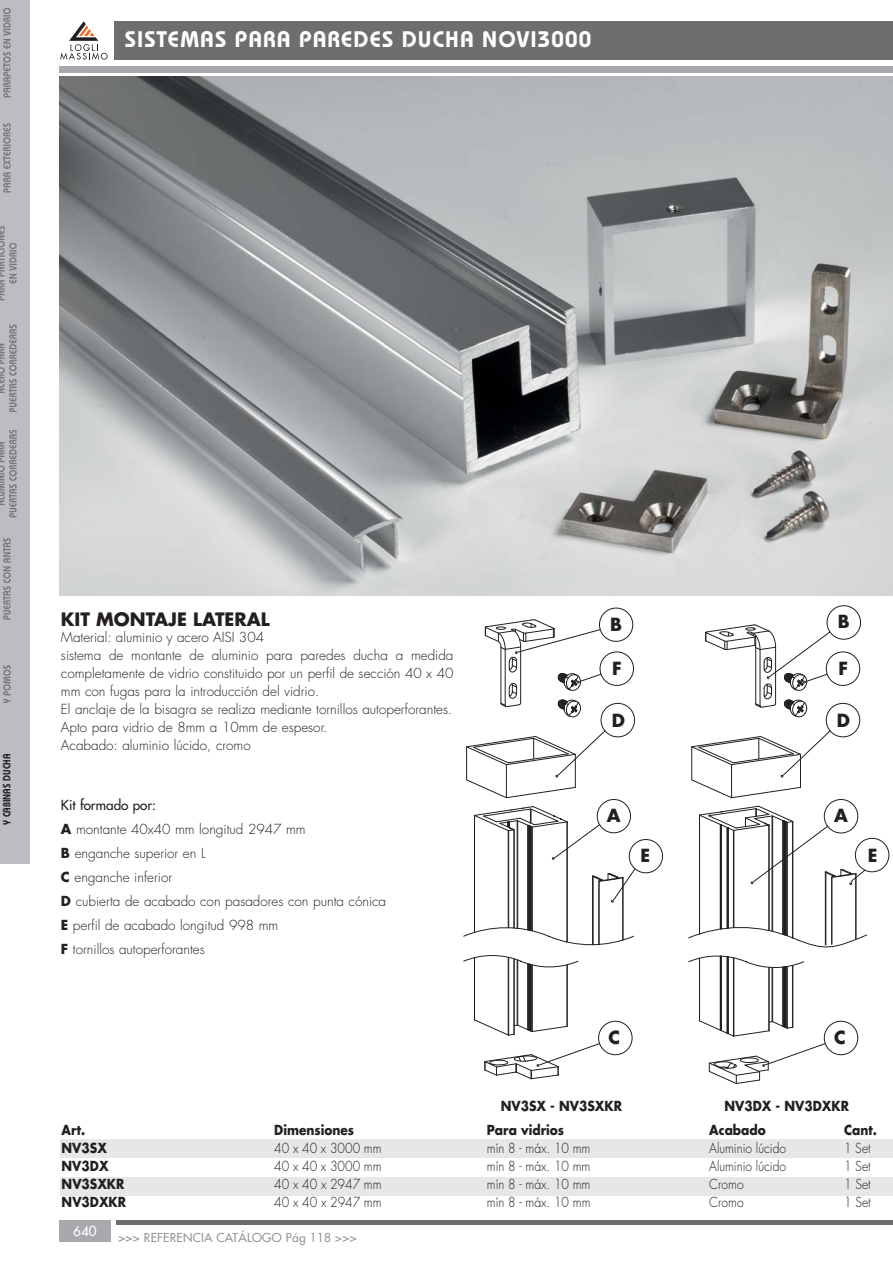
<style>
.page{position:relative;width:893px;height:1263px;background:#fff}
.page>*{position:absolute;margin:0;border:0;box-sizing:border-box;transform-origin:0 0}
.t1{font:600 22.5px "Bauhaus";letter-spacing:.05em;color:#fff}
.t2{font:700 18px "Futura";color:#231f20}
.t3{font:700 17.55px "Futura";color:#231f20}
.t4{font:300 13.5px/18px "Futura";color:#231f20}
.t5{font:300 13.5px "Futura";color:#231f20;scale:.9 1}
.t6{font:700 13.5px "Futura";color:#231f20;scale:.9 1}
.t7{font:13.5px "Futura";color:#fff}
.t8{font:12px "Futura";letter-spacing:.025em;color:#939598}
.t9{font:600 10.5px "Bauhaus";letter-spacing:.01em;color:#231f20;scale:.85 1}
.s1{font-weight:400}
.s2{font-weight:700}
</style>
<div class="page">
<div style="left:117px;top:1220px;width:776px;height:5px;background:#6d6e70"></div>
<div style="left:59px;top:1220px;width:51px;height:22px;background:#a7a9ac"></div>
<div style="left:0;top:0;width:30px;height:863px;background:#bbbdc0"></div>
<svg style="left:3px;top:665px;width:8px;height:38px"></svg>
<svg style="left:3px;top:538px;width:8px;height:82px"></svg>
<svg style="left:0;top:442px;width:5px;height:63px"></svg>
<svg style="left:9px;top:430px;width:8px;height:87px"></svg>
<svg style="left:0;top:344px;width:5px;height:49px"></svg>
<svg style="left:9px;top:325px;width:8px;height:87px"></svg>
<svg style="left:3px;top:8px;width:8px;height:89px"></svg>
<svg style="left:3px;top:123px;width:8px;height:70px"></svg>
<svg style="left:0;top:226px;width:5px;height:74px"></svg>
<svg style="left:9px;top:243px;width:8px;height:41px"></svg>
<div style="left:115px;top:21px;width:778px;height:39px;background:#6d6e70"></div>
<svg style="left:60px;top:21px;width:48px;height:39px"></svg>
<div style="left:59px;top:66px;width:834px;height:6px;background:#a7a9ac"></div>
<img style="left:59px;top:77px;width:834px;height:519px">
<hr style="left:769px;top:825px;width:1px;height:106px;background:#231f20">
<hr style="left:831px;top:877px;width:1px;height:67px;background:#231f20">
<hr style="left:855px;top:874px;width:1px;height:65px;background:#231f20">
<hr style="left:825px;top:872px;width:1px;height:73px;background:#231f20">
<hr style="left:733px;top:830px;width:1px;height:98px;background:#231f20">
<hr style="left:768px;top:825px;width:1px;height:105px;background:#231f20">
<hr style="left:728px;top:828px;width:1px;height:100px;background:#231f20">
<hr style="left:727px;top:828px;width:1px;height:100px;background:#231f20">
<hr style="left:721px;top:825px;width:1px;height:104px;background:#231f20">
<hr style="left:720px;top:824px;width:1px;height:105px;background:#231f20">
<hr style="left:699px;top:815px;width:1px;height:119px;background:#231f20">
<hr style="left:787px;top:822px;width:1px;height:114px;background:#231f20">
<hr style="left:786px;top:822px;width:1px;height:114px;background:#231f20">
<hr style="left:792px;top:822px;width:1px;height:116px;background:#231f20">
<hr style="left:785px;top:822px;width:1px;height:113px;background:#231f20">
<hr style="left:784px;top:821px;width:1px;height:114px;background:#231f20">
<hr style="left:783px;top:821px;width:1px;height:114px;background:#231f20">
<hr style="left:782px;top:821px;width:1px;height:113px;background:#231f20">
<hr style="left:772px;top:816px;width:1px;height:115px;background:#231f20">
<div style="left:827px;top:606px;width:34px;height:33px;border:1px solid #231f20;border-radius:50%"></div>
<div style="left:826px;top:703px;width:34px;height:34px;border:1px solid #231f20;border-radius:50%"></div>
<svg style="left:691px;top:730px;width:140px;height:69px"></svg>
<div style="left:601px;top:703px;width:34px;height:34px;border:1px solid #231f20;border-radius:50%"></div>
<svg style="left:466px;top:730px;width:139px;height:69px"></svg>
<div style="left:824px;top:799px;width:34px;height:34px;border:1px solid #231f20;border-radius:50%"></div>
<div style="left:824px;top:1021px;width:34px;height:34px;border:1px solid #231f20;border-radius:50%"></div>
<svg style="left:708px;top:1043px;width:118px;height:41px"></svg>
<div style="left:598px;top:1021px;width:34px;height:34px;border:1px solid #231f20;border-radius:50%"></div>
<svg style="left:484px;top:1043px;width:116px;height:37px"></svg>
<div style="left:826px;top:652px;width:34px;height:34px;border:1px solid #231f20;border-radius:50%"></div>
<svg style="left:705px;top:624px;width:125px;height:94px"></svg>
<div style="left:600px;top:652px;width:34px;height:34px;border:1px solid #231f20;border-radius:50%"></div>
<div style="left:855px;top:838px;width:34px;height:34px;border:1px solid #231f20;border-radius:50%"></div>
<svg style="left:699px;top:805px;width:166px;height:80px"></svg>
<hr style="left:598px;top:881px;width:1px;height:63px;background:#231f20">
<hr style="left:622px;top:878px;width:1px;height:62px;background:#231f20">
<hr style="left:599px;top:881px;width:1px;height:63px;background:#231f20">
<hr style="left:593px;top:877px;width:1px;height:68px;background:#231f20">
<hr style="left:592px;top:876px;width:1px;height:69px;background:#231f20">
<hr style="left:508px;top:831px;width:1px;height:97px;background:#231f20">
<hr style="left:514px;top:830px;width:1px;height:98px;background:#231f20">
<hr style="left:474px;top:815px;width:1px;height:117px;background:#231f20">
<hr style="left:532px;top:827px;width:1px;height:104px;background:#231f20">
<hr style="left:531px;top:827px;width:1px;height:104px;background:#231f20">
<hr style="left:567px;top:822px;width:1px;height:120px;background:#231f20">
<hr style="left:530px;top:826px;width:1px;height:104px;background:#231f20">
<hr style="left:529px;top:825px;width:1px;height:105px;background:#231f20">
<hr style="left:527px;top:825px;width:1px;height:105px;background:#231f20">
<hr style="left:517px;top:821px;width:1px;height:107px;background:#231f20">
<div style="left:599px;top:608px;width:34px;height:34px;border:1px solid #231f20;border-radius:50%"></div>
<svg style="left:484px;top:619px;width:117px;height:99px"></svg>
<div style="left:597px;top:799px;width:34px;height:34px;border:1px solid #231f20;border-radius:50%"></div>
<svg style="left:474px;top:806px;width:126px;height:54px"></svg>
<div style="left:629px;top:839px;width:34px;height:34px;border:1px solid #231f20;border-radius:50%"></div>
<svg style="left:592px;top:868px;width:43px;height:34px"></svg>
<svg style="left:463px;top:924px;width:404px;height:113px"></svg>
<div style="left:60px;top:1140px;width:833px;height:18px;background:#e6e7e8"></div>
<div style="left:60px;top:1177px;width:833px;height:18px;background:#e6e7e8"></div>
<h1 class="t1" style="left:125px;top:31px;width:468px">SISTEMAS PARA PAREDES DUCHA NOVI3000</h1>
<p class="t9" style="left:3px;top:825px;width:85px;rotate:-90deg">Y CABINAS DUCHA</p>
<h2 class="t2" style="left:61px;top:611px;width:210px">KIT MONTAJE LATERAL</h2>
<p class="t4" style="left:61px;top:629px;width:394px">Material: aluminio y acero AISI 304<br>sistema de montante de aluminio para paredes ducha a medida completamente de vidrio constituido por un perfil de sección 40 x 40 mm con fugas para la introducción del vidrio.<br>El anclaje de la bisagra se realiza mediante tornillos autoperforantes.<br>Apto para vidrio de 8mm a 10mm de espesor.<br>Acabado: aluminio lúcido, cromo</p>
<p class="t4" style="left:61px;top:794px;width:327px;line-height:24px"><span class="s1">Kit formado por:<br></span><span class="s2">A</span> montante 40x40 mm longitud 2947 mm<br><span class="s2">B</span> enganche superior en L<br><span class="s2">C</span> enganche inferior<br><span class="s2">D</span> cubierta de acabado con pasadores con punta cónica<br><span class="s2">E</span> perfil de acabado longitud 998 mm<br><span class="s2">F</span> tornillos autoperforantes</p>
<p class="t3" style="left:610px;top:616px;width:13px">B</p>
<p class="t3" style="left:612px;top:660px;width:11px">F</p>
<p class="t3" style="left:838px;top:614px;width:13px">B</p>
<p class="t3" style="left:838px;top:660px;width:11px">F</p>
<p class="t3" style="left:612px;top:712px;width:15px">D</p>
<p class="t3" style="left:837px;top:712px;width:15px">D</p>
<p class="t3" style="left:607px;top:808px;width:15px">A</p>
<p class="t3" style="left:640px;top:848px;width:11px">E</p>
<p class="t3" style="left:834px;top:808px;width:15px">A</p>
<p class="t3" style="left:868px;top:848px;width:11px">E</p>
<p class="t3" style="left:608px;top:1030px;width:13px">C</p>
<p class="t3" style="left:834px;top:1030px;width:13px">C</p>
<p class="t6" style="left:501px;top:1099px;width:136px">NV3SX - NV3SXKR</p>
<p class="t6" style="left:724px;top:1099px;width:140px">NV3DX - NV3DXKR</p>
<p class="t6" style="left:62px;top:1124px;width:28px">Art.</p>
<p class="t6" style="left:274px;top:1124px;width:90px">Dimensiones</p>
<p class="t6" style="left:487px;top:1124px;width:87px">Para vidrios</p>
<p class="t6" style="left:709px;top:1124px;width:64px">Acabado</p>
<p class="t6" style="left:844px;top:1124px;width:38px">Cant.</p>
<p class="t6" style="left:62px;top:1142px;width:52px">NV3SX</p>
<p class="t5" style="left:274px;top:1142px;width:121px">40 x 40 x 3000 mm</p>
<p class="t5" style="left:487px;top:1142px;width:117px">mín 8 - máx. 10 mm</p>
<p class="t5" style="left:709px;top:1142px;width:87px">Aluminio lúcido</p>
<p class="t5" style="left:844px;top:1142px;width:31px">1 Set</p>
<p class="t6" style="left:62px;top:1160px;width:54px">NV3DX</p>
<p class="t5" style="left:274px;top:1160px;width:121px">40 x 40 x 3000 mm</p>
<p class="t5" style="left:487px;top:1160px;width:117px">mín 8 - máx. 10 mm</p>
<p class="t5" style="left:709px;top:1160px;width:87px">Aluminio lúcido</p>
<p class="t5" style="left:844px;top:1160px;width:31px">1 Set</p>
<p class="t6" style="left:62px;top:1178px;width:71px">NV3SXKR</p>
<p class="t5" style="left:274px;top:1178px;width:121px">40 x 40 x 2947 mm</p>
<p class="t5" style="left:487px;top:1178px;width:117px">mín 8 - máx. 10 mm</p>
<p class="t5" style="left:709px;top:1178px;width:40px">Cromo</p>
<p class="t5" style="left:844px;top:1178px;width:31px">1 Set</p>
<p class="t6" style="left:62px;top:1196px;width:73px">NV3DXKR</p>
<p class="t5" style="left:274px;top:1196px;width:121px">40 x 40 x 2947 mm</p>
<p class="t5" style="left:487px;top:1196px;width:117px">mín 8 - máx. 10 mm</p>
<p class="t5" style="left:709px;top:1196px;width:40px">Cromo</p>
<p class="t5" style="left:844px;top:1196px;width:31px">1 Set</p>
<p class="t7" style="left:73px;top:1224px;width:25px">640</p>
<p class="t8" style="left:118px;top:1231px;width:240px">&gt;&gt;&gt; REFERENCIA CATÁLOGO Pág 118 &gt;&gt;&gt;</p>
</div>
